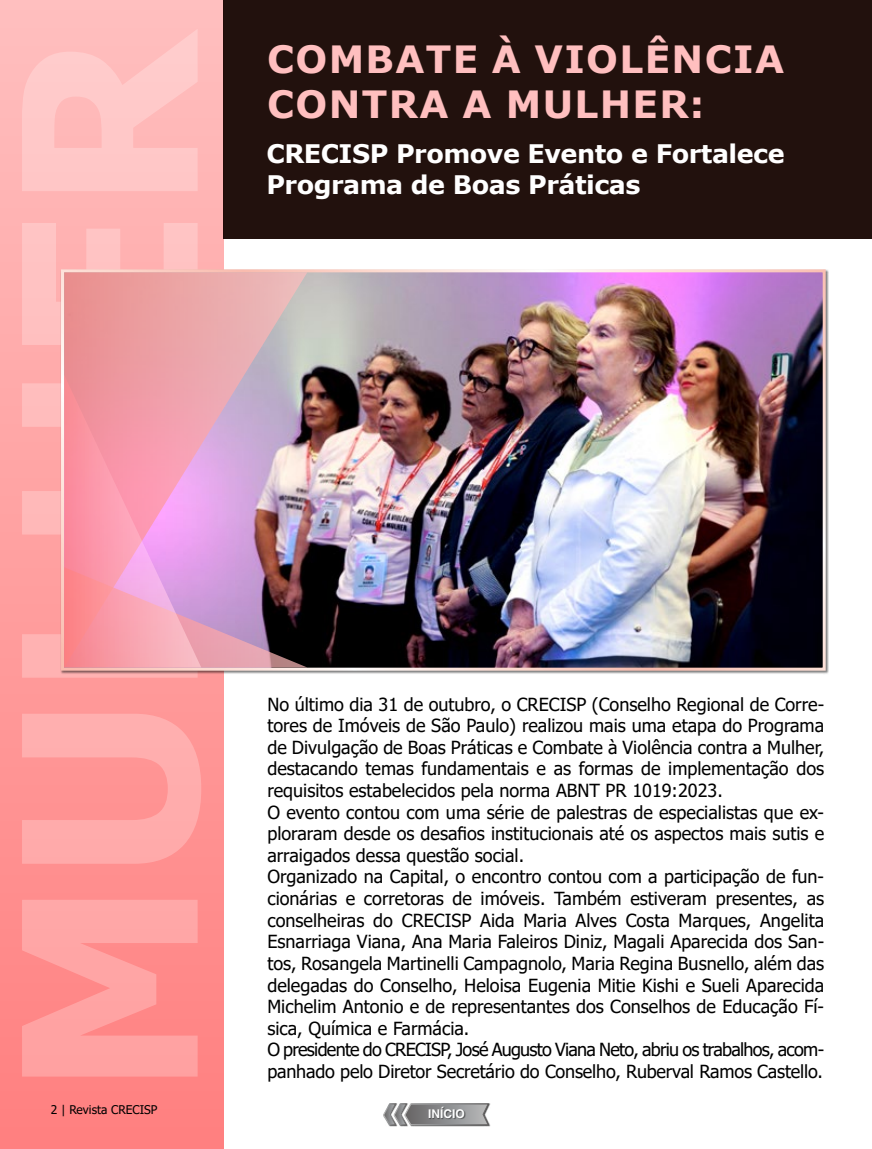
<style>
.page{position:relative;width:872px;height:1149px;background:#fff}
.page>*{position:absolute;margin:0;border:0;box-sizing:border-box;transform-origin:0 0}
.t1{font:700 37.5px/45px "Verdana";letter-spacing:.035em;color:#ffbfbf}
.t2{font:700 25.5px/30.6px "Verdana";letter-spacing:-.02em;color:#fff}
.t3{font:18px/21.6px "Tahoma";color:#000}
.t4{font:12px "Tahoma";color:#000}
.t5{font:700 12px "Helvetica";color:#fff}
</style>
<div class="page">
<div style="left:223px;top:0;width:649px;height:239px;background:#22110d"></div>
<div style="left:0;top:0;width:223px;height:1148px;background:linear-gradient(to bottom,#ffbfbf,#ff807f)"></div>
<svg style="left:22px;top:29px;width:179px;height:1047px"></svg>
<div style="left:383px;top:1103px;width:107px;height:23px;background:#000;opacity:.75"></div>
<svg style="left:383px;top:1103px;width:107px;height:22px"></svg>
<div style="left:429px;top:1106px;width:37px;height:13px;background:#000;opacity:.5"></div>
<img style="left:307px;top:273px;width:514px;height:393px">
<div style="left:61px;top:269px;width:764px;height:401px;border:3px solid #fff"></div>
<svg style="left:64px;top:272px;width:243px;height:103px"></svg>
<svg style="left:64px;top:375px;width:243px;height:292px"></svg>
<h1 class="t1" style="left:267px;top:36px;width:518px">COMBATE À VIOLÊNCIA<br>CONTRA A MULHER:</h1>
<h2 class="t2" style="left:266px;top:138px;width:520px">CRECISP Promove Evento e Fortalece<br>Programa de Boas Práticas</h2>
<p class="t4" style="left:51px;top:1101px;width:108px">2 | Revista CRECISP</p>
<p class="t3" style="left:267px;top:694px;width:558px">No último dia 31 de outubro, o CRECISP (Conselho Regional de Corre&shy;tores de Imóveis de São Paulo) realizou mais uma etapa do Programa de Divulgação de Boas Práticas e Combate à Violência contra a Mulher, destacando temas fundamentais e as formas de implementação dos requisitos estabelecidos pela norma ABNT PR 1019:2023.<br>O evento contou com uma série de palestras de especialistas que ex&shy;ploraram desde os desafios institucionais até os aspectos mais sutis e arraigados dessa questão social.<br>Organizado na Capital, o encontro contou com a participação de fun&shy;cionárias e corretoras de imóveis. Também estiveram presentes, as conselheiras do CRECISP Aida Maria Alves Costa Marques, Angelita Esnarriaga Viana, Ana Maria Faleiros Diniz, Magali Aparecida dos San&shy;tos, Rosangela Martinelli Campagnolo, Maria Regina Busnello, além das delegadas do Conselho, Heloisa Eugenia Mitie Kishi e Sueli Aparecida Michelim Antonio e de representantes dos Conselhos de Educação Fí&shy;sica, Química e Farmácia.<br>O presidente do CRECISP, José Augusto Viana Neto, abriu os trabalhos, acom&shy;panhado pelo Diretor Secretário do Conselho, Ruberval Ramos Castello.</p>
<p class="t5" style="left:428px;top:1105px;width:38px">INÍCIO</p>
</div>
